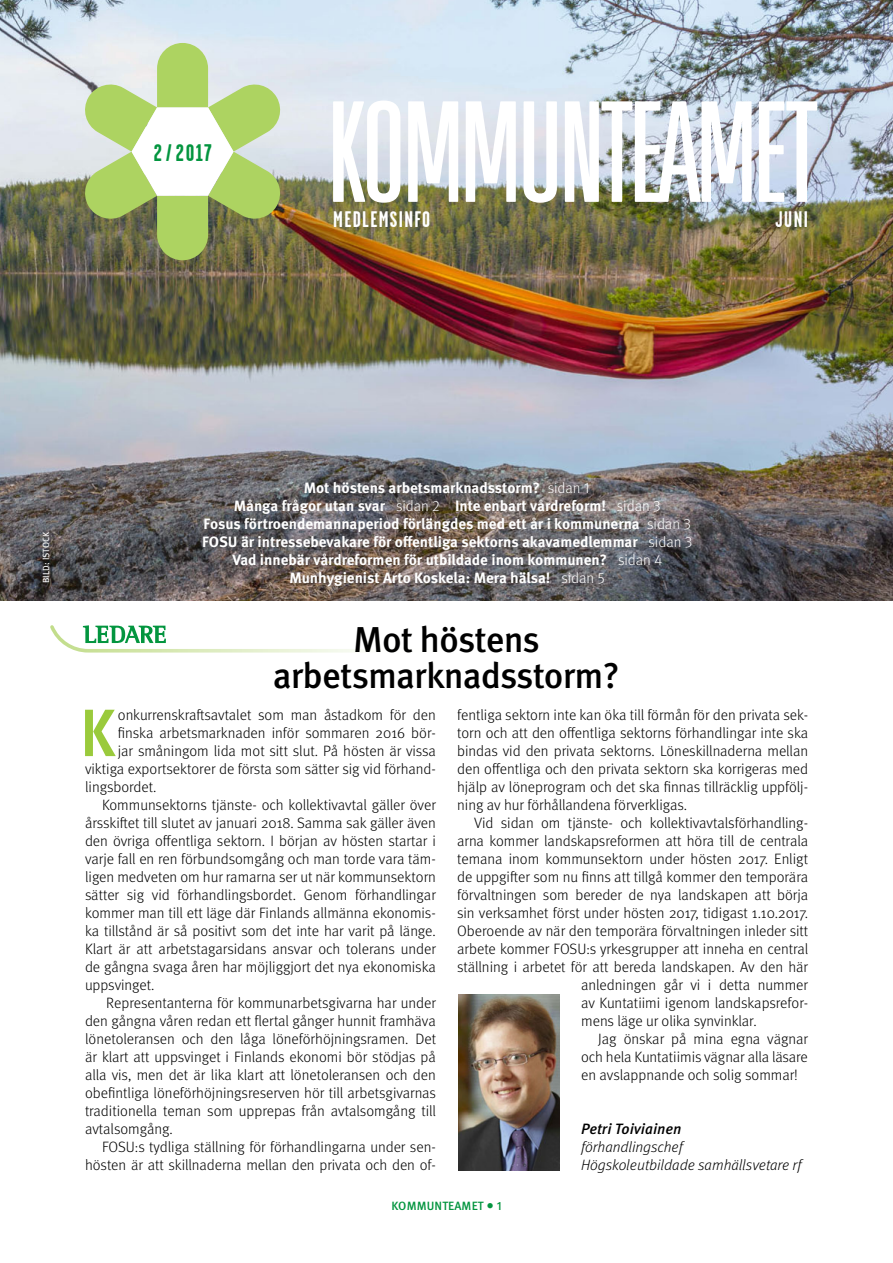
<style>
.page{position:relative;width:893px;height:1263px;background:#fff}
.page>*{position:absolute;margin:0;border:0;box-sizing:border-box;transform-origin:0 0}
.leipis_met_10_12_ANF{font:700 67.05px "Meta Cond OT";color:#9aca3c}
.ots_met_2_ru{font:500 36px "Meta OT";letter-spacing:-.025em;color:#000}
.t1{font:700 24px "Garage Gothic";color:#03953f}
.t2{font:700 22.5px "Garage Gothic";letter-spacing:.06em;color:#fff}
.leipis_met_10_12_ru{font:300 15px/18px "Meta OT";color:#000;text-align:justify}
.leipis_met_10_12_ANF-2{font:300 15px "Meta OT";color:#000}
.leipis_met_10_12_EI{font:700 15px "Meta OT";color:#fff}
.leipis_met_10_12_SIS{font:700 15px "Meta OT";color:#fff}
.leipis_met_10_12_EIS{font:700 15px "Meta OT";color:#fff}
.kirjoittaja_tiedot_r{font:italic 300 15px "Meta OT";color:#000}
.kirjoittaja_met_ru{font:italic 500 15px "Meta OT";color:#000}
.leipis_met_10_12_EI-2{font:500 12px "Meta OT";letter-spacing:.01em;color:#03953f}
.kuvaaja_6_8_EI_SIS{font:9px "Meta OT";letter-spacing:.01em;color:#fff}
.s1{font-weight:300}
.s2{font-size:15px}
</style>
<div class="page">
<img style="left:0;top:0;width:893px;height:601px">
<svg style="left:50px;top:625px;width:313px;height:28px"></svg>
<svg style="left:81px;top:43px;width:203px;height:217px"></svg>
<svg style="left:333px;top:101px;width:67px;height:102px"></svg>
<svg style="left:524px;top:101px;width:33px;height:102px"></svg>
<svg style="left:759px;top:101px;width:58px;height:101px"></svg>
<svg style="left:408px;top:101px;width:50px;height:101px"></svg>
<svg style="left:466px;top:101px;width:50px;height:101px"></svg>
<svg style="left:565px;top:101px;width:187px;height:101px"></svg>
<img style="left:458px;top:995px;width:102px;height:175px">
<p class="t1" style="left:154px;top:140px;width:59px">2 / 2017</p>
<p class="t2" style="left:333px;top:207px;width:99px">MEDLEMSINFO</p>
<p class="t2" style="left:775px;top:207px;width:34px">JUNI</p>
<p class="kuvaaja_6_8_EI_SIS" style="left:41px;top:583px;width:53px;rotate:-90deg">BILD: ISTOCK</p>
<p class="leipis_met_10_12_EI" style="left:304px;top:478px;width:289px">Mot höstens arbetsmarknadsstorm? <span class="s1">sidan 1</span></p>
<p class="leipis_met_10_12_EI" style="left:234px;top:496px;width:429px">Många frågor utan svar <span class="s1">sidan 2</span> Inte enbart vårdreform! <span class="s1">sidan 3</span></p>
<p class="leipis_met_10_12_EI" style="left:204px;top:514px;width:489px">Fosus förtroendemannaperiod förlängdes med ett år i kommunerna <span class="s1">sidan 3</span></p>
<p class="leipis_met_10_12_SIS" style="left:202px;top:532px;width:492px">FOSU är intressebevakare för offentliga sektorns akavamedlemmar <span class="s1">sidan 3</span></p>
<p class="leipis_met_10_12_EIS" style="left:232px;top:550px;width:431px">Vad innebär vårdreformen för utbildade inom kommunen? <span class="s1">sidan 4</span></p>
<p class="leipis_met_10_12_SIS" style="left:289px;top:568px;width:317px">Munhygienist Arto Koskela: Mera hälsa! <span class="s1">sidan 5</span></p>
<p class="ots_met_2_ru" style="left:353px;top:618px;width:188px">Mot höstens</p>
<p class="ots_met_2_ru" style="left:273px;top:654px;width:349px">arbetsmarknadsstorm?</p>
<p class="leipis_met_10_12_ANF" style="left:80px;top:690px;width:36px">K</p>
<p class="leipis_met_10_12_ANF-2" style="left:118px;top:706px;width:319px">onkurrenskraftsavtalet som man åstadkom för den</p>
<p class="leipis_met_10_12_ANF-2" style="left:118px;top:724px;width:319px">finska arbetsmarknaden inför sommaren 2016 bör-</p>
<p class="leipis_met_10_12_ANF-2" style="left:118px;top:742px;width:320px">jar småningom lida mot sitt slut. På hösten är vissa</p>
<p class="leipis_met_10_12_ANF-2" style="left:85px;top:760px;width:352px">viktiga exportsektorer de första som sätter sig vid förhand-</p>
<p class="leipis_met_10_12_ANF-2" style="left:85px;top:778px;width:73px">lingsbordet.</p>
<p class="leipis_met_10_12_ru" style="left:85px;top:796px;width:352px;text-indent:17px">Kommunsektorns tjänste- och kollektivavtal gäller över årsskiftet till slutet av januari 2018. Samma sak gäller även den övriga offentliga sektorn. I början av hösten startar i varje fall en ren förbundsomgång och man torde vara täm&shy;ligen medveten om hur ramarna ser ut när kommunsektorn sätter sig vid förhandlingsbordet. Genom förhandlingar kommer man till ett läge där Finlands allmänna ekonomis&shy;ka tillstånd är så positivt som det inte har varit på länge.<br>Klart är att arbetstagarsidans ansvar och tolerans under de gångna svaga åren har möjliggjort det nya ekonomiska uppsvinget.</p>
<p class="leipis_met_10_12_ru" style="left:85px;top:994px;width:352px;text-indent:21px">Representanterna för kommunarbetsgivarna har under den gångna våren redan ett flertal gånger hunnit framhäva lönetoleransen och den låga löneförhöjningsramen. Det är klart att uppsvinget i Finlands ekonomi bör stödjas på alla vis, men det är lika klart att lönetoleransen och den obefintliga löneförhöjningsreserven hör till arbetsgivarnas traditionella teman som upprepas från avtalsomgång till avtalsomgång.</p>
<p class="leipis_met_10_12_ru" style="left:85px;top:1138px;width:352px;text-align:right">FOSU:s tydliga ställning för förhandlingarna under sen&shy;hösten är att skillnaderna mellan den privata och den of-</p>
<p class="leipis_met_10_12_ru" style="left:457px;top:706px;width:353px">fentliga sektorn inte kan öka till förmån för den privata sek&shy;torn och att den offentliga sektorns förhandlingar inte ska bindas vid den privata sektorns. Löneskillnaderna mellan den offentliga och den privata sektorn ska korrigeras med hjälp av löneprogram och det ska finnas tillräcklig uppfölj&shy;ning av hur förhållandena förverkligas.</p>
<p class="leipis_met_10_12_ru" style="left:474px;top:814px;width:335px">Vid sidan om tjänste- och kollektivavtalsförhandling-</p>
<p class="leipis_met_10_12_ru" style="left:457px;top:832px;width:352px">arna kommer landskapsreformen att höra till de centrala</p>
<p class="leipis_met_10_12_ru" style="left:457px;top:850px;width:353px">temana inom kommunsektorn under hösten 2017. Enligt</p>
<p class="leipis_met_10_12_ru" style="left:457px;top:868px;width:352px">de uppgifter som nu finns att tillgå kommer den temporära</p>
<p class="leipis_met_10_12_ru" style="left:457px;top:886px;width:352px">förvaltningen som bereder de nya landskapen att börja</p>
<p class="leipis_met_10_12_ru" style="left:457px;top:904px;width:352px">sin verksamhet först under hösten 2017, tidigast 1.10.2017.</p>
<p class="leipis_met_10_12_ru" style="left:457px;top:922px;width:353px">Oberoende av när den temporära förvaltningen inleder sitt</p>
<p class="leipis_met_10_12_ru" style="left:457px;top:940px;width:353px">arbete kommer FOSU:s yrkesgrupper att inneha en central</p>
<p class="leipis_met_10_12_ru" style="left:457px;top:958px;width:352px">ställning i arbetet för att bereda landskapen. Av den här</p>
<p class="leipis_met_10_12_ru" style="left:581px;top:976px;width:228px">anledningen går vi i detta nummer</p>
<p class="leipis_met_10_12_ru" style="left:581px;top:994px;width:228px">av Kuntatiimi igenom landskapsrefor-</p>
<p class="leipis_met_10_12_ru" style="left:581px;top:1012px;width:177px">mens läge ur olika synvinklar.</p>
<p class="leipis_met_10_12_ru" style="left:581px;top:1030px;width:228px;text-indent:17px">Jag önskar på mina egna vägnar och hela Kuntatiimis vägnar alla läsare en avslappnande och solig sommar!</p>
<p class="kirjoittaja_met_ru" style="left:581px;top:1120px;width:102px">Petri Toiviainen</p>
<p class="kirjoittaja_tiedot_r" style="left:581px;top:1138px;width:103px">förhandlingschef</p>
<p class="kirjoittaja_tiedot_r" style="left:581px;top:1156px;width:222px">Högskoleutbildade samhällsvetare rf</p>
<p class="leipis_met_10_12_EI-2" style="left:392px;top:1198px;width:111px">KOMMUNTEAMET <span class="s2">•</span> 1</p>
</div>
